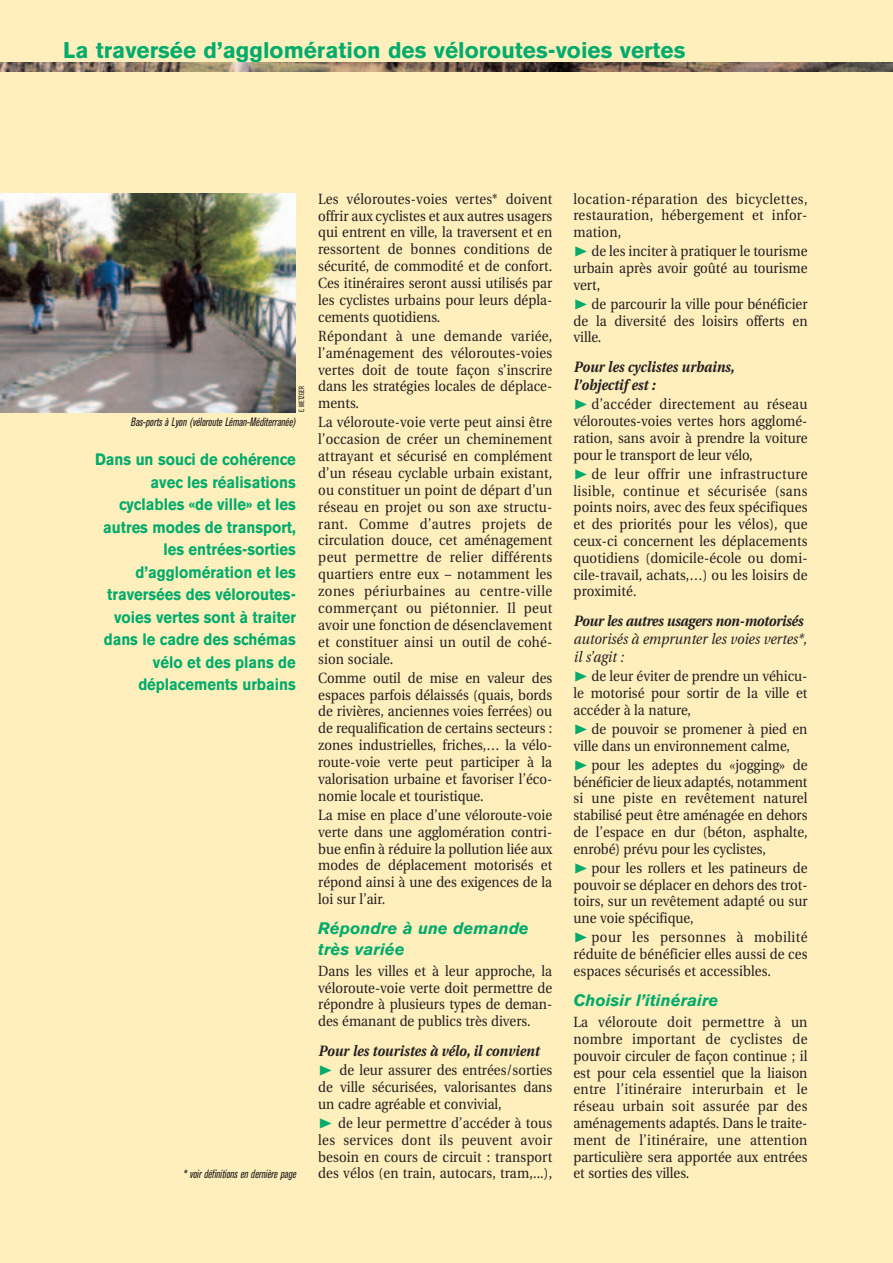
<style>
.page{position:relative;width:893px;height:1263px;background:#fff}
.page>*{position:absolute;margin:0;border:0;box-sizing:border-box;transform-origin:0 0}
.t1{font:700 22.5px "Akzidenz Grotesk BE";color:#00ab6b}
.t2{font:700 16.5px/22.5px "Akzidenz Grotesk BE";color:#00ab6b;text-align:right;scale:.9 1}
.t3{font:italic 700 16.5px/20.1px "Akzidenz Grotesk BE";color:#00ab6b}
.t4{font:italic 700 15px/18.1px "Utopia";color:#231f20;scale:.9 1}
.t5{font:italic 15px/18.1px "Utopia";color:#231f20;scale:.9 1}
.t6{font:14.7px/17px "Utopia";color:#231f20;text-align:justify;scale:.9 1}
.t7{font:italic condensed 12px "Akzidenz Grotesk BE";color:#231f20;scale:.9 1}
.t8{font:condensed 7.5px "Akzidenz Grotesk BE";letter-spacing:.02em;color:#231f20;scale:.9 1}
.s1{font-family:"Zeal";font-size:15px;color:#00ab6b}
</style>
<div class="page">
<div style="left:0;top:0;width:892px;height:1263px;background:#feefbc"></div>
<img style="left:0;top:63px;width:892px;height:9px">
<img style="left:0;top:193px;width:296px;height:220px">
<h1 class="t1" style="left:63px;top:43px;width:623px">La traversée d’agglomération des véloroutes-voies vertes</h1>
<p class="t8" style="left:299px;top:412px;width:31px;rotate:-90deg">E. METZGER</p>
<p class="t7" style="left:131px;top:418px;width:185px">Bas-ports à Lyon (véloroute Léman-Méditerranée)</p>
<p class="t2" style="left:95px;top:450px;width:225px">Dans un souci de cohérence avec les réalisations cyclables «de ville» et les autres modes de transport, les entrées-sorties d’agglomération et les traversées des véloroutes&shy;voies vertes sont à traiter dans le cadre des schémas vélo et des plans de déplacements urbains</p>
<p class="t7" style="left:183px;top:1170px;width:129px">* voir définitions en dernière page</p>
<p class="t6" style="left:318px;top:192px;width:261px">Les véloroutes-voies vertes* doivent offrir aux cyclistes et aux autres usagers qui entrent en ville, la traversent et en ressortent de bonnes conditions de sécurité, de commodité et de confort.<br>Ces itinéraires seront aussi utilisés par les cyclistes urbains pour leurs dépla&shy;cements quotidiens.</p>
<p class="t6" style="left:318px;top:329px;width:261px">Répondant à une demande variée, l’aménagement des véloroutes-voies vertes doit de toute façon s’inscrire dans les stratégies locales de déplace&shy;ments.</p>
<p class="t6" style="left:318px;top:415px;width:261px">La véloroute-voie verte peut ainsi être l’occasion de créer un cheminement attrayant et sécurisé en complément d’un réseau cyclable urbain existant, ou constituer un point de départ d’un réseau en projet ou son axe structu&shy;rant. Comme d’autres projets de circulation douce, cet aménagement peut permettre de relier différents quartiers entre eux – notamment les zones périurbaines au centre-ville commerçant ou piétonnier. Il peut avoir une fonction de désenclavement et constituer ainsi un outil de cohé&shy;sion sociale.</p>
<p class="t6" style="left:318px;top:670px;width:261px">Comme outil de mise en valeur des espaces parfois délaissés (quais, bords de rivières, anciennes voies ferrées) ou de requalification de certains secteurs : zones industrielles, friches,… la vélo&shy;route-voie verte peut participer à la valorisation urbaine et favoriser l’éco&shy;nomie locale et touristique.</p>
<p class="t6" style="left:318px;top:808px;width:261px">La mise en place d’une véloroute-voie verte dans une agglomération contri&shy;bue enfin à réduire la pollution liée aux modes de déplacement motorisés et répond ainsi à une des exigences de la loi sur l’air.</p>
<p class="t3" style="left:318px;top:920px;width:212px">Répondre à une demande très variée</p>
<p class="t6" style="left:318px;top:964px;width:261px">Dans les villes et à leur approche, la véloroute-voie verte doit permettre de répondre à plusieurs types de deman&shy;des émanant de publics très divers.</p>
<p class="t4" style="left:318px;top:1043px;width:247px">Pour les touristes à vélo, il convient</p>
<p class="t6" style="left:318px;top:1063px;width:261px"><span class="s1">"!</span> de leur assurer des entrées/sorties de ville sécurisées, valorisantes dans un cadre agréable et convivial,</p>
<p class="t6" style="left:318px;top:1116px;width:261px"><span class="s1">"!</span>de leur permettre d’accéder à tous les services dont ils peuvent avoir besoin en cours de circuit : transport des vélos (en train, autocars, tram,...),</p>
<p class="t6" style="left:573px;top:192px;width:261px">location-réparation des bicyclettes, restauration, hébergement et infor&shy;mation,</p>
<p class="t6" style="left:573px;top:244px;width:261px"><span class="s1">"</span> de les inciter à pratiquer le tourisme urbain après avoir goûté au tourisme vert,</p>
<p class="t6" style="left:573px;top:297px;width:261px"><span class="s1">"</span> de parcourir la ville pour bénéficier de la diversité des loisirs offerts en ville.</p>
<p class="t4" style="left:573px;top:359px;width:180px">Pour les cyclistes urbains, l’objectif est :</p>
<p class="t6" style="left:573px;top:397px;width:261px"><span class="s1">"</span> d’accéder directement au réseau véloroutes-voies vertes hors agglomé&shy;ration, sans avoir à prendre la voiture pour le transport de leur vélo,</p>
<p class="t6" style="left:573px;top:467px;width:261px"><span class="s1">"</span> de leur offrir une infrastructure lisible, continue et sécurisée (sans points noirs, avec des feux spécifiques et des priorités pour les vélos), que ceux-ci concernent les déplacements quotidiens (domicile-école ou domi&shy;cile-travail, achats,…) ou les loisirs de proximité.</p>
<p class="t4" style="left:573px;top:613px;width:256px">Pour les autres usagers non-motorisés</p>
<p class="t5" style="left:573px;top:631px;width:261px">autorisés à emprunter les voies vertes*, il s’agit :</p>
<p class="t6" style="left:573px;top:669px;width:261px"><span class="s1">"</span> de leur éviter de prendre un véhicu&shy;le motorisé pour sortir de la ville et accéder à la nature,</p>
<p class="t6" style="left:573px;top:722px;width:261px"><span class="s1">"</span> de pouvoir se promener à pied en ville dans un environnement calme,</p>
<p class="t6" style="left:573px;top:758px;width:261px"><span class="s1">"</span> pour les adeptes du «jogging» de bénéficier de lieux adaptés, notamment si une piste en revêtement naturel stabilisé peut être aménagée en dehors de l’espace en dur (béton, asphalte, enrobé) prévu pour les cyclistes,</p>
<p class="t6" style="left:573px;top:861px;width:261px"><span class="s1">"</span> pour les rollers et les patineurs de pouvoir se déplacer en dehors des trot&shy;toirs, sur un revêtement adapté ou sur une voie spécifique,</p>
<p class="t6" style="left:573px;top:930px;width:261px"><span class="s1">"</span> pour les personnes à mobilité réduite de bénéficier elles aussi de ces espaces sécurisés et accessibles.</p>
<p class="t3" style="left:573px;top:992px;width:146px">Choisir l’itinéraire</p>
<p class="t6" style="left:573px;top:1015px;width:261px">La véloroute doit permettre à un nombre important de cyclistes de pouvoir circuler de façon continue ; il est pour cela essentiel que la liaison entre l’itinéraire interurbain et le réseau urbain soit assurée par des aménagements adaptés. Dans le traite&shy;ment de l’itinéraire, une attention particulière sera apportée aux entrées et sorties des villes.</p>
</div>
